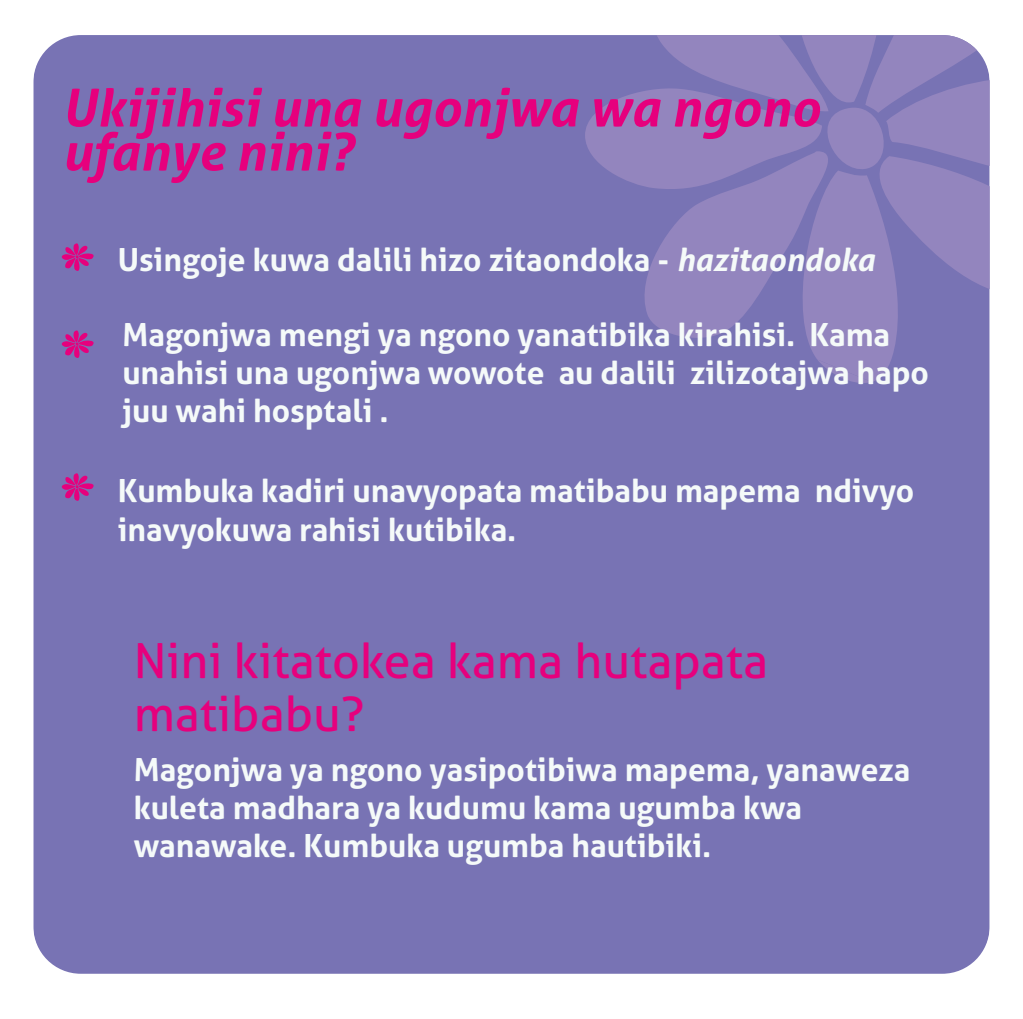
<style>
.page{position:relative;width:1023px;height:1019px;background:#fff}
.page>*{position:absolute;margin:0;border:0;box-sizing:border-box;transform-origin:0 0}
.t1{font:italic 700 52px/44px "Aller";color:#e6007d}
.t2{font:48.4px/52.8px "Aller";color:#e6007d}
.t3{font:700 31.6px/38px "Aller";color:#f5faf9}
.s1{font-style:italic}
</style>
<div class="page">
<div style="left:33px;top:35px;width:957px;height:938px;background:#7873b4"></div>
<svg style="left:585px;top:35px;width:405px;height:352px;background:#877db9"></svg>
<svg style="left:62px;top:243px;width:32px;height:28px"></svg>
<svg style="left:62px;top:330px;width:32px;height:28px"></svg>
<svg style="left:62px;top:473px;width:32px;height:28px"></svg>
<h1 class="t1" style="left:62px;top:85px;width:759px">Ukijihisi una ugonjwa wa ngono ufanye nini?</h1>
<p class="t3" style="left:118px;top:240px;width:759px">Usingoje kuwa dalili hizo zitaondoka - <span class="s1">hazitaondoka</span></p>
<p class="t3" style="left:122px;top:316px;width:808px">Magonjwa mengi ya ngono yanatibika kirahisi. Kama unahisi una ugonjwa wowote au dalili zilizotajwa hapo juu wahi hosptali .</p>
<p class="t3" style="left:118px;top:472px;width:798px">Kumbuka kadiri unavyopata matibabu mapema ndivyo inavyokuwa rahisi kutibika.</p>
<h2 class="t2" style="left:134px;top:634px;width:636px">Nini kitatokea kama hutapata matibabu?</h2>
<p class="t3" style="left:134px;top:750px;width:778px">Magonjwa ya ngono yasipotibiwa mapema, yanaweza kuleta madhara ya kudumu kama ugumba kwa wanawake. Kumbuka ugumba hautibiki.</p>
</div>
